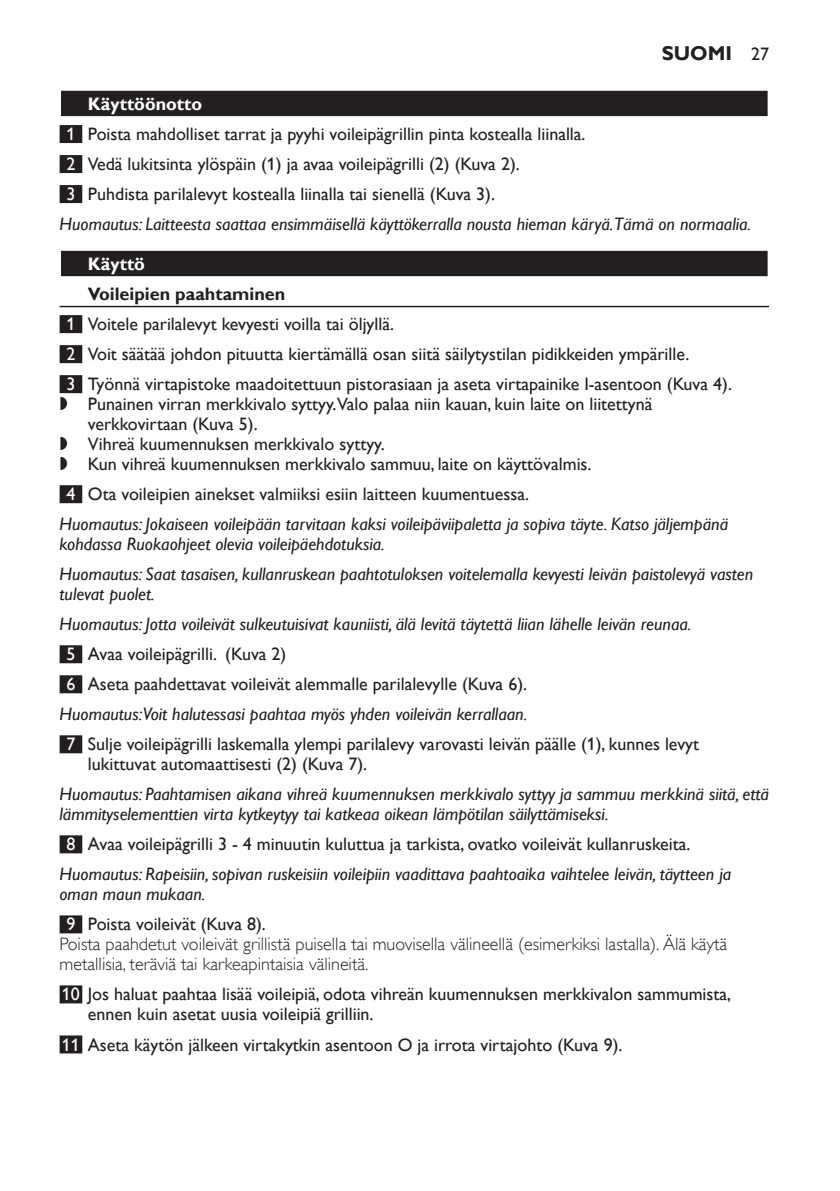
<style>
.page{position:relative;width:840px;height:1191px;background:#fff}
.page>*{position:absolute;margin:0;border:0;box-sizing:border-box;transform-origin:0 0}
.t1{font:700 20px "Gill Sans Alt One WGL";color:#231f20}
.t2{font:18px/30px "Gill Sans Alt One WGL";color:#231f20}
.t3{font:italic 18px/30px "Gill Sans Alt One WGL";color:#231f20}
.t4{font:18px/20px "Gill Sans Alt One WGL Light";color:#231f20}
.t5{font:700 18px "Gill Sans Alt One WGL";color:#fff}
.s1{font-weight:400;font-size:18px}
.s2{color:#fff}
.s3{font-weight:700}
.s4{font-family:"Philips Ll Font Plain"}
.s5{font-style:normal;color:#fff}
.s6{font-style:normal}
.s7{font-style:italic}
</style>
<div class="page">
<div style="left:60px;top:90px;width:708px;height:28px;background:#e4e3e3"></div>
<div style="left:61px;top:91px;width:706px;height:25px;background:#231f20"></div>
<div style="left:60px;top:125px;width:22px;height:18px;background:#231f20"></div>
<div style="left:60px;top:155px;width:22px;height:18px;background:#231f20"></div>
<div style="left:60px;top:185px;width:22px;height:18px;background:#231f20"></div>
<div style="left:60px;top:250px;width:708px;height:28px;background:#d4d3d4"></div>
<div style="left:61px;top:251px;width:706px;height:25px;background:#231f20"></div>
<hr style="left:60px;top:306px;width:708px;height:1px;background:#231f20">
<div style="left:60px;top:315px;width:22px;height:18px;background:#231f20"></div>
<div style="left:60px;top:345px;width:22px;height:18px;background:#231f20"></div>
<div style="left:60px;top:375px;width:22px;height:18px;background:#231f20"></div>
<div style="left:60px;top:485px;width:22px;height:18px;background:#231f20"></div>
<div style="left:60px;top:645px;width:22px;height:18px;background:#231f20"></div>
<div style="left:60px;top:675px;width:22px;height:18px;background:#231f20"></div>
<div style="left:60px;top:735px;width:22px;height:18px;background:#231f20"></div>
<div style="left:60px;top:835px;width:22px;height:18px;background:#231f20"></div>
<div style="left:60px;top:915px;width:22px;height:18px;background:#231f20"></div>
<div style="left:60px;top:985px;width:22px;height:18px;background:#231f20"></div>
<div style="left:60px;top:1035px;width:22px;height:18px;background:#231f20"></div>
<p class="t1" style="left:661px;top:40px;width:109px">Suomi <span class="s1">27</span></p>
<p class="t5" style="left:88px;top:92px;width:116px">Käyttöönotto</p>
<p class="t2" style="left:66px;top:119px;width:520px"><span class="s2">1</span> Poista mahdolliset tarrat ja pyyhi voileipägrillin pinta kostealla liinalla.</p>
<p class="t2" style="left:66px;top:149px;width:454px"><span class="s2">2</span> Vedä lukitsinta ylöspäin (1) ja avaa voileipägrilli (2) (Kuva 2).</p>
<p class="t2" style="left:66px;top:179px;width:430px"><span class="s2">3</span> Puhdista parilalevyt kostealla liinalla tai sienellä (Kuva 3).</p>
<p class="t3" style="left:60px;top:209px;width:692px">Huomautus: Laitteesta saattaa ensimmäisellä käyttökerralla nousta hieman käryä.Tämä on normaalia.</p>
<p class="t5" style="left:88px;top:252px;width:58px">Käyttö</p>
<p class="t2" style="left:66px;top:279px;width:666px;text-indent:22px"><span class="s3">Voileipien paahtaminen<br></span><span class="s2">1</span> Voitele parilalevyt kevyesti voilla tai öljyllä.<br><span class="s2">2</span> Voit säätää johdon pituutta kiertämällä osan siitä säilytystilan pidikkeiden ympärille.<br><span class="s2">3</span> Työnnä virtapistoke maadoitettuun pistorasiaan ja aseta virtapainike I-asentoon (Kuva 4).</p>
<p class="t2" style="left:60px;top:389px;width:594px"><span class="s4">,</span> Punainen virran merkkivalo syttyy.Valo palaa niin kauan, kuin laite on liitettynä</p>
<p class="t2" style="left:88px;top:409px;width:171px">verkkovirtaan (Kuva 5).</p>
<p class="t2" style="left:60px;top:429px;width:326px"><span class="s4">,</span> Vihreä kuumennuksen merkkivalo syttyy.</p>
<p class="t2" style="left:60px;top:449px;width:533px"><span class="s4">,</span> Kun vihreä kuumennuksen merkkivalo sammuu, laite on käyttövalmis.</p>
<p class="t3" style="left:60px;top:479px;width:669px;text-indent:7px"><span class="s5">4</span> <span class="s6">Ota voileipien ainekset valmiiksi esiin laitteen kuumentuessa.<br></span>Huomautus: Jokaiseen voileipään tarvitaan kaksi voileipäviipaletta ja sopiva täyte. Katso jäljempänä</p>
<p class="t3" style="left:60px;top:529px;width:694px">kohdassa Ruokaohjeet olevia voileipäehdotuksia.<br>Huomautus: Saat tasaisen, kullanruskean paahtotuloksen voitelemalla kevyesti leivän paistolevyä vasten</p>
<p class="t3" style="left:60px;top:579px;width:96px">tulevat puolet.</p>
<p class="t3" style="left:60px;top:609px;width:633px">Huomautus: Jotta voileivät sulkeutuisivat kauniisti, älä levitä täytettä liian lähelle leivän reunaa.</p>
<p class="t2" style="left:66px;top:639px;width:221px"><span class="s2">5</span> Avaa voileipägrilli. (Kuva 2)</p>
<p class="t2" style="left:66px;top:669px;width:462px"><span class="s2">6</span> Aseta paahdettavat voileivät alemmalle parilalevylle (Kuva 6).</p>
<p class="t3" style="left:60px;top:699px;width:469px">Huomautus:Voit halutessasi paahtaa myös yhden voileivän kerrallaan.</p>
<p class="t2" style="left:66px;top:729px;width:633px"><span class="s2">7</span> Sulje voileipägrilli laskemalla ylempi parilalevy varovasti leivän päälle (1), kunnes levyt</p>
<p class="t2" style="left:88px;top:749px;width:280px">lukittuvat automaattisesti (2) (Kuva 7).</p>
<p class="t3" style="left:60px;top:784px;width:710px;line-height:20px">Huomautus: Paahtamisen aikana vihreä kuumennuksen merkkivalo syttyy ja sammuu merkkinä siitä, että lämmityselementtien virta kytkeytyy tai katkeaa oikean lämpötilan säilyttämiseksi.</p>
<p class="t3" style="left:60px;top:829px;width:672px;text-indent:7px"><span class="s5">8</span> <span class="s6">Avaa voileipägrilli 3 - 4 minuutin kuluttua ja tarkista, ovatko voileivät kullanruskeita.<br></span>Huomautus: Rapeisiin, sopivan ruskeisiin voileipiin vaadittava paahtoaika vaihtelee leivän, täytteen ja</p>
<p class="t2" style="left:66px;top:879px;width:201px;text-indent:-7px"><span class="s7">oman maun mukaan.<br></span><span class="s2">9</span> Poista voileivät (Kuva 8).</p>
<p class="t4" style="left:60px;top:934px;width:668px">Poista paahdetut voileivät grillistä puisella tai muovisella välineellä (esimerkiksi lastalla). Älä käytä metallisia, teräviä tai karkeapintaisia välineitä.</p>
<p class="t2" style="left:88px;top:984px;width:644px;line-height:20px;text-indent:-26px"><span class="s2">10</span> Jos haluat paahtaa lisää voileipiä, odota vihreän kuumennuksen merkkivalon sammumista, ennen kuin asetat uusia voileipiä grilliin.</p>
<p class="t2" style="left:62px;top:1029px;width:561px"><span class="s2">11</span> Aseta käytön jälkeen virtakytkin asentoon O ja irrota virtajohto (Kuva 9).</p>
</div>
